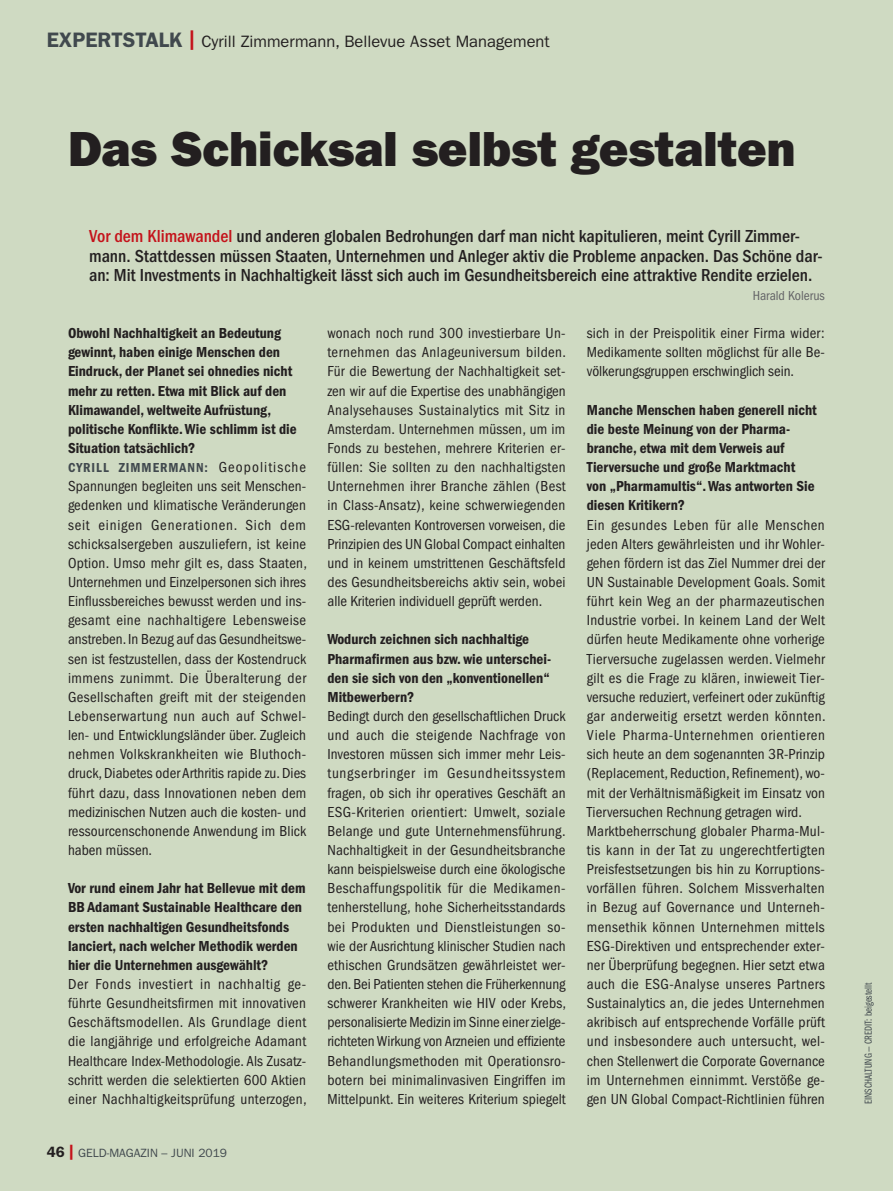
<style>
.page{position:relative;width:893px;height:1191px;background:#cfdac2}
.page>*{position:absolute;margin:0;border:0;box-sizing:border-box;transform-origin:0 0}
.Head_33{font:800 49.5px "Franklin Gothic";color:#231f20}
.Lead{font:500 condensed 18px/19.2px "Franklin Gothic";color:#231f20}
.t1{font:16.5px "Franklin Gothic";color:#231f20}
.INT_Antwort{font:condensed 15px/19.2px "Franklin Gothic";letter-spacing:.005em;color:#231f20;text-align:justify}
.INT_Frage{font:600 condensed 15px/19.2px "Franklin Gothic";color:#231f20}
.INT_Antwort-2{font:600 condensed 13.5px "Franklin Gothic";letter-spacing:.07em;color:#41494e}
.Lead_Autor{font:condensed 13.5px "Franklin Gothic";color:#636366}
.t2{font:12px "Franklin Gothic";color:#41494e}
.t3{font:10.5px "Franklin Gothic Book Cmpr";color:#41494e}
.s1{font-weight:600;font-size:21px;color:#41494e}
.s2{font-family:"Franklin Gothic Demi Cmpr";font-size:19.5px;color:#c4121a}
.s3{color:#c4121a}
.s4{font-weight:600;font-size:13.5px;color:#41494e}
.s5{font-weight:600;font-size:15px;color:#231f20}
.s6{font-weight:800;font-size:15px;color:#c4121a}
</style>
<div class="page">
<p class="t1" style="left:47px;top:32px;width:505px"><span class="s1">EXPERTSTALK</span> <span class="s2">|</span> Cyrill Zimmermann, Bellevue Asset Management</p>
<p class="Head_33" style="left:68px;top:120px;width:729px">Das Schicksal selbst gestalten</p>
<p class="Lead" style="left:89px;top:227px;width:735px"><span class="s3">Vor dem Klimawandel</span> und anderen globalen Bedrohungen darf man nicht kapitulieren, meint Cyrill Zimmer&shy;mann. Stattdessen müssen Staaten, Unternehmen und Anleger aktiv die Probleme anpacken. Das Schöne dar&shy;an: Mit Investments in Nachhaltigkeit lässt sich auch im Gesundheitsbereich eine attraktive Rendite erzielen.</p>
<p class="Lead_Autor" style="left:753px;top:288px;width:74px">Harald Kolerus</p>
<p class="INT_Frage" style="left:68px;top:324px;width:230px">Obwohl Nachhaltigkeit an Bedeutung gewinnt, haben einige Menschen den Eindruck, der Planet sei ohnedies nicht mehr zu retten. Etwa mit Blick auf den Klimawandel, weltweite Aufrüstung, politische Konflikte. Wie schlimm ist die Situation tatsächlich?</p>
<p class="INT_Antwort-2" style="left:68px;top:460px;width:73px">Cyrill Zimme</p>
<p class="INT_Antwort-2" style="left:160px;top:460px;width:18px">rmann</p>
<p class="INT_Antwort" style="left:68px;top:458px;width:240px;text-indent:137px"><span class="s4">:</span> Geopolitische Spannungen begleiten uns seit Menschen&shy;gedenken und klimatische Veränderungen seit einigen Generationen. Sich dem schicksalsergeben auszuliefern, ist keine Option. Umso mehr gilt es, dass Staaten, Unternehmen und Einzelpersonen sich ihres Einflussbereiches bewusst werden und ins&shy;gesamt eine nachhaltigere Lebensweise anstreben. In Bezug auf das Gesundheitswe&shy;sen ist festzustellen, dass der Kostendruck immens zunimmt. Die Überalterung der Gesellschaften greift mit der steigenden Lebenserwartung nun auch auf Schwel&shy;len- und Entwicklungsländer über. Zugleich nehmen Volkskrankheiten wie Bluthoch&shy;druck, Diabetes oder Arthritis rapide zu. Dies führt dazu, dass Innovationen neben dem medizinischen Nutzen auch die kosten- und ressourcenschonende Anwendung im Blick haben müssen.</p>
<p class="INT_Frage" style="left:68px;top:878px;width:239px">Vor rund einem Jahr hat Bellevue mit dem BB Adamant Sustainable Healthcare den ersten nachhaltigen Gesundheitsfonds lanciert, nach welcher Methodik werden hier die Unternehmen ausgewählt?</p>
<p class="INT_Antwort" style="left:68px;top:974px;width:240px">Der Fonds investiert in nachhaltig ge&shy;führte Gesundheitsfirmen mit innovativen Geschäftsmodellen. Als Grundlage dient die langjährige und erfolgreiche Adamant Healthcare Index-Methodologie. Als Zusatz&shy;schritt werden die selektierten 600 Aktien einer Nachhaltigkeitsprüfung unterzogen,</p>
<p class="t2" style="left:47px;top:1146px;width:182px"><span class="s5">46</span> <span class="s6">|</span> GELD-MAGAZIN – Juni 2019</p>
<p class="INT_Antwort" style="left:327px;top:324px;width:240px">wonach noch rund 300 investierbare Un&shy;ternehmen das Anlageuniversum bilden.<br>Für die Bewertung der Nachhaltigkeit set&shy;zen wir auf die Expertise des unabhängigen Analysehauses Sustainalytics mit Sitz in Amsterdam. Unternehmen müssen, um im Fonds zu bestehen, mehrere Kriterien er&shy;füllen: Sie sollten zu den nachhaltigsten Unternehmen ihrer Branche zählen (Best in Class-Ansatz), keine schwerwiegenden ESG-relevanten Kontroversen vorweisen, die Prinzipien des UN Global Compact einhalten und in keinem umstrittenen Geschäftsfeld des Gesundheitsbereichs aktiv sein, wobei alle Kriterien individuell geprüft werden.</p>
<p class="INT_Frage" style="left:327px;top:630px;width:225px">Wodurch zeichnen sich nachhaltige<br>Pharmafirmen aus bzw. wie unterschei&shy;den sie sich von den „konventionellen“<br>Mitbewerbern?</p>
<p class="INT_Antwort" style="left:327px;top:706px;width:240px">Bedingt durch den gesellschaftlichen Druck und auch die steigende Nachfrage von Investoren müssen sich immer mehr Leis&shy;tungserbringer im Gesundheitssystem fragen, ob sich ihr operatives Geschäft an ESG-Kriterien orientiert: Umwelt, soziale Belange und gute Unternehmensführung.<br>Nachhaltigkeit in der Gesundheitsbranche kann beispielsweise durch eine ökologische Beschaffungspolitik für die Medikamen&shy;tenherstellung, hohe Sicherheitsstandards bei Produkten und Dienstleistungen so&shy;wie der Ausrichtung klinischer Studien nach ethischen Grundsätzen gewährleistet wer&shy;den. Bei Patienten stehen die Früherkennung schwerer Krankheiten wie HIV oder Krebs, personalisierte Medizin im Sinne einer zielge&shy;richteten Wirkung von Arzneien und effiziente Behandlungsmethoden mit Operationsro&shy;botern bei minimalinvasiven Eingriffen im Mittelpunkt. Ein weiteres Kriterium spiegelt</p>
<p class="INT_Antwort" style="left:587px;top:324px;width:240px">sich in der Preispolitik einer Firma wider:<br>Medikamente sollten möglichst für alle Be&shy;völkerungsgruppen erschwinglich sein.</p>
<p class="INT_Frage" style="left:587px;top:400px;width:232px">Manche Menschen haben generell nicht die beste Meinung von der Pharma&shy;branche, etwa mit dem Verweis auf<br>Tierversuche und große Marktmacht von „Pharmamultis“. Was antworten Sie diesen Kritikern?</p>
<p class="INT_Antwort" style="left:587px;top:515px;width:240px">Ein gesundes Leben für alle Menschen jeden Alters gewährleisten und ihr Wohler&shy;gehen fördern ist das Ziel Nummer drei der UN Sustainable Development Goals. Somit führt kein Weg an der pharmazeutischen Industrie vorbei. In keinem Land der Welt dürfen heute Medikamente ohne vorherige Tierversuche zugelassen werden. Vielmehr gilt es die Frage zu klären, inwieweit Tier&shy;versuche reduziert, verfeinert oder zukünftig gar anderweitig ersetzt werden könnten.<br>Viele Pharma-Unternehmen orientieren sich heute an dem sogenannten 3R-Prinzip (Replacement, Reduction, Refinement), wo&shy;mit der Verhältnismäßigkeit im Einsatz von Tierversuchen Rechnung getragen wird.</p>
<p class="INT_Antwort" style="left:587px;top:821px;width:240px">Marktbeherrschung globaler Pharma-Mul&shy;tis kann in der Tat zu ungerechtfertigten Preisfestsetzungen bis hin zu Korruptions&shy;vorfällen führen. Solchem Missverhalten in Bezug auf Governance und Unterneh&shy;mensethik können Unternehmen mittels ESG-Direktiven und entsprechender exter&shy;ner Überprüfung begegnen. Hier setzt etwa auch die ESG-Analyse unseres Partners Sustainalytics an, die jedes Unternehmen akribisch auf entsprechende Vorfälle prüft und insbesondere auch untersucht, wel&shy;chen Stellenwert die Corporate Governance im Unternehmen einnimmt. Verstöße ge&shy;gen UN Global Compact-Richtlinien führen</p>
<p class="t3" style="left:862px;top:1103px;width:123px;rotate:-90deg">Einschaltung — CREDIT: beigestellt</p>
</div>
